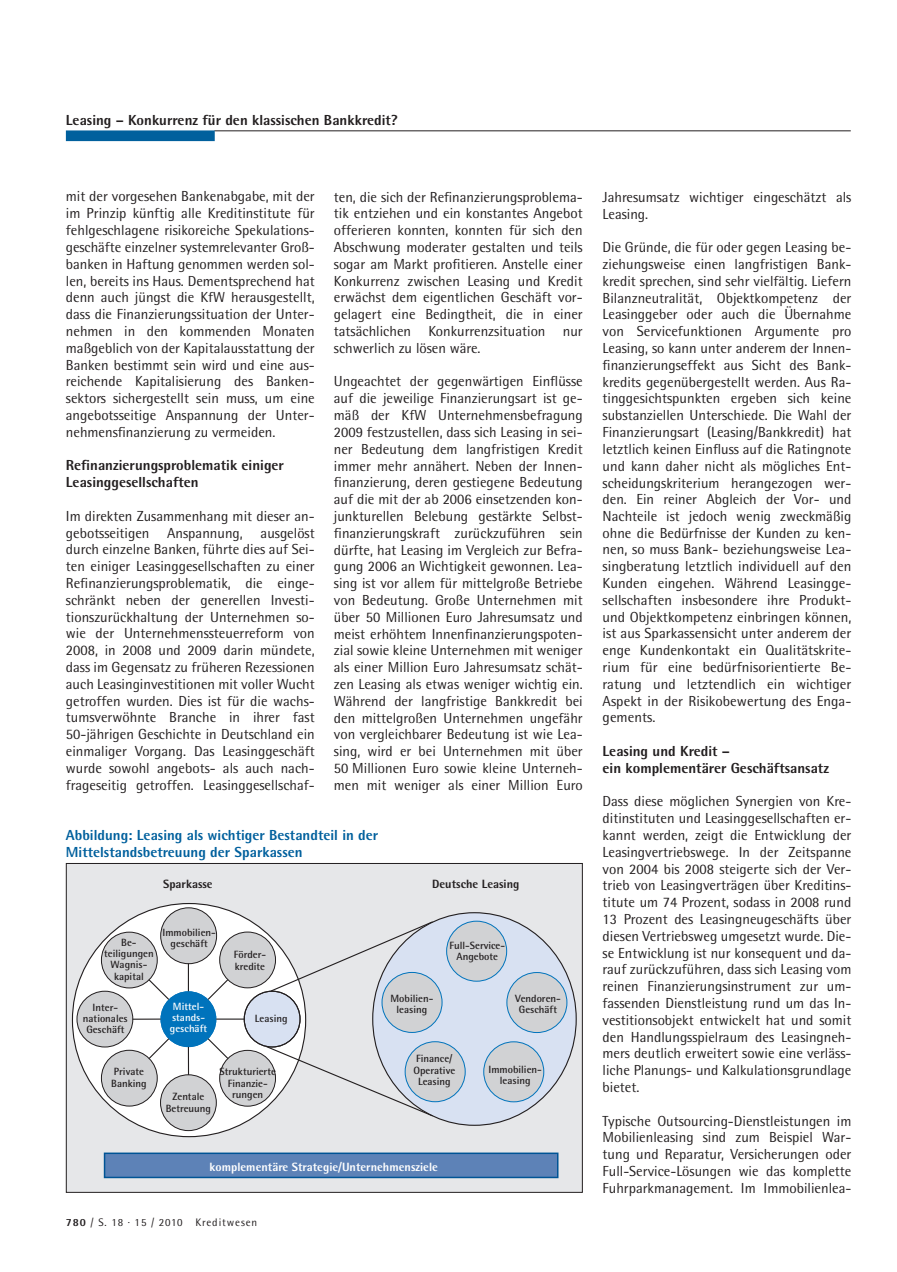
<style>
.page{position:relative;width:897px;height:1272px;background:#fff}
.page>*{position:absolute;margin:0;border:0;box-sizing:border-box;transform-origin:0 0}
.t1{font:14.55px/16.8px "Rotis Semi Sans";color:#231f20;text-align:justify}
.t2{font:800 14.55px/16.8px "Rotis Semi Sans";color:#231f20}
.t3{font:800 14.55px/16.8px "Rotis Semi Sans";color:#00609d}
.t4{font:800 12px "Rotis Semi Sans";color:#fff}
.t5{font:800 12px "Rotis Semi Sans";color:#231f20}
.t6{font:10.95px "Rotis Semi Sans";letter-spacing:.08em;color:#231f20}
.t7{font:700 10.5px/11.2px "Rotis Semi Sans";color:#231f20;text-align:center}
.t8{font:700 10.5px/11.2px "Rotis Semi Sans";color:#fff}
.s1{font-weight:800}
</style>
<div class="page">
<hr style="left:214px;top:130px;width:636px;height:1px;background:#231f20">
<div style="left:66px;top:130px;width:149px;height:11px;background:#00609d;border:2px solid #00609d"></div>
<div style="left:66px;top:863px;width:516px;height:329px;background:#e6e7e9"></div>
<div style="left:72px;top:903px;width:234px;height:234px;background:#fff;border-radius:50%"></div>
<div style="left:373px;top:913px;width:203px;height:212px;background:#d8e1f2;border-radius:50%"></div>
<div style="left:446px;top:921px;width:60px;height:60px;background:#d1d2d4;border-radius:50%"></div>
<div style="left:446px;top:921px;width:61px;height:61px;border:1px solid #0073bc;border-radius:50%"></div>
<div style="left:405px;top:1042px;width:60px;height:60px;background:#d1d2d4;border-radius:50%"></div>
<div style="left:405px;top:1041px;width:60px;height:61px;border:1px solid #0073bc;border-radius:50%"></div>
<div style="left:507px;top:972px;width:60px;height:60px;background:#d1d2d4;border-radius:50%"></div>
<div style="left:506px;top:972px;width:61px;height:61px;border:1px solid #0073bc;border-radius:50%"></div>
<div style="left:484px;top:1042px;width:60px;height:60px;background:#d1d2d4;border-radius:50%"></div>
<div style="left:483px;top:1041px;width:61px;height:61px;border:1px solid #0073bc;border-radius:50%"></div>
<div style="left:382px;top:972px;width:60px;height:60px;background:#d1d2d4;border-radius:50%"></div>
<div style="left:382px;top:972px;width:60px;height:61px;border:1px solid #0073bc;border-radius:50%"></div>
<div style="left:101px;top:932px;width:57px;height:56px;background:#d1d2d4;border:1px solid #231f20;border-radius:50%"></div>
<div style="left:77px;top:991px;width:56px;height:56px;background:#d1d2d4;border:1px solid #231f20;border-radius:50%"></div>
<div style="left:101px;top:1050px;width:57px;height:56px;background:#d1d2d4;border:1px solid #231f20;border-radius:50%"></div>
<div style="left:160px;top:1074px;width:57px;height:57px;background:#d1d2d4;border:1px solid #231f20;border-radius:50%"></div>
<div style="left:219px;top:1050px;width:57px;height:56px;background:#d1d2d4;border:1px solid #231f20;border-radius:50%"></div>
<div style="left:244px;top:991px;width:56px;height:56px;background:#d8e1f2;border-radius:50%"></div>
<div style="left:219px;top:932px;width:57px;height:56px;background:#d1d2d4;border:1px solid #231f20;border-radius:50%"></div>
<div style="left:160px;top:907px;width:57px;height:57px;background:#d1d2d4;border:1px solid #231f20;border-radius:50%"></div>
<div style="left:160px;top:991px;width:56px;height:56px;background:#0073bc;border-radius:50%"></div>
<svg style="left:147px;top:978px;width:23px;height:23px"></svg>
<hr style="left:133px;top:1018px;width:28px;height:2px;background:#231f20">
<svg style="left:147px;top:1037px;width:23px;height:23px"></svg>
<svg style="left:188px;top:1047px;width:1px;height:28px"></svg>
<svg style="left:206px;top:1037px;width:23px;height:23px"></svg>
<hr style="left:216px;top:1018px;width:28px;height:2px;background:#231f20">
<div style="left:244px;top:991px;width:57px;height:57px;border:1px solid #231f20;border-radius:50%"></div>
<svg style="left:206px;top:978px;width:23px;height:23px"></svg>
<svg style="left:188px;top:963px;width:1px;height:28px"></svg>
<div style="left:104px;top:1152px;width:454px;height:26px;background:#5d82b7;border:2px solid #005495"></div>
<svg style="left:269px;top:921px;width:165px;height:72px"></svg>
<svg style="left:265px;top:1045px;width:169px;height:72px"></svg>
<p class="t2" style="left:66px;top:112px;width:333px">Leasing – Konkurrenz für den klassischen Bankkredit?</p>
<p class="t1" style="left:66px;top:188px;width:250px">mit der vorgesehen Bankenabgabe, mit der im Prinzip künftig alle Kreditinstitute für fehlgeschlagene risikoreiche Spekulations&shy;geschäfte einzelner systemrelevanter Groß&shy;banken in Haftung genommen werden sol&shy;len, bereits ins Haus. Dementsprechend hat denn auch jüngst die KfW herausgestellt, dass die Finanzierungssituation der Unter&shy;nehmen in den kommenden Monaten maßgeblich von der Kapitalausstattung der Banken bestimmt sein wird und eine aus&shy;reichende Kapitalisierung des Banken&shy;sektors sichergestellt sein muss, um eine angebotsseitige Anspannung der Unter&shy;nehmensfinanzierung zu vermeiden.</p>
<p class="t2" style="left:66px;top:457px;width:220px">Refinanzierungsproblematik einiger<br>Leasinggesellschaften</p>
<p class="t1" style="left:66px;top:507px;width:250px">Im direkten Zusammenhang mit dieser an&shy;gebotsseitigen Anspannung, ausgelöst durch einzelne Banken, führte dies auf Sei&shy;ten einiger Leasinggesellschaften zu einer Refinanzierungsproblematik, die einge&shy;schränkt neben der generellen Investi&shy;tionszurückhaltung der Unternehmen so&shy;wie der Unternehmenssteuerreform von 2008, in 2008 und 2009 darin mündete, dass im Gegensatz zu früheren Rezessionen auch Leasinginvestitionen mit voller Wucht getroffen wurden. Dies ist für die wachs&shy;tumsverwöhnte Branche in ihrer fast 50-jährigen Geschichte in Deutschland ein einmaliger Vorgang. Das Leasinggeschäft wurde sowohl angebots- als auch nach&shy;frageseitig getroffen. Leasinggesellschaf-</p>
<p class="t1" style="left:334px;top:188px;width:250px">ten, die sich der Refinanzierungsproblema&shy;tik entziehen und ein konstantes Angebot offerieren konnten, konnten für sich den Abschwung moderater gestalten und teils sogar am Markt profitieren. Anstelle einer Konkurrenz zwischen Leasing und Kredit erwächst dem eigentlichen Geschäft vor&shy;gelagert eine Bedingtheit, die in einer tatsächlichen Konkurrenzsituation nur schwerlich zu lösen wäre.</p>
<p class="t1" style="left:334px;top:373px;width:250px">Ungeachtet der gegenwärtigen Einflüsse auf die jeweilige Finanzierungsart ist ge&shy;mäß der KfW Unternehmensbefragung 2009 festzustellen, dass sich Leasing in sei&shy;ner Bedeutung dem langfristigen Kredit immer mehr annähert. Neben der Innen&shy;finanzierung, deren gestiegene Bedeutung auf die mit der ab 2006 einsetzenden kon&shy;junkturellen Belebung gestärkte Selbst&shy;finanzierungskraft zurückzuführen sein dürfte, hat Leasing im Vergleich zur Befra&shy;gung 2006 an Wichtigkeit gewonnen. Lea&shy;sing ist vor allem für mittelgroße Betriebe von Bedeutung. Große Unternehmen mit über 50 Millionen Euro Jahresumsatz und meist erhöhtem Innenfinanzierungspoten&shy;zial sowie kleine Unternehmen mit weniger als einer Million Euro Jahresumsatz schät&shy;zen Leasing als etwas weniger wichtig ein.<br>Während der langfristige Bankkredit bei den mittelgroßen Unternehmen ungefähr von vergleichbarer Bedeutung ist wie Lea&shy;sing, wird er bei Unternehmen mit über 50 Millionen Euro sowie kleine Unterneh&shy;men mit weniger als einer Million Euro</p>
<p class="t3" style="left:66px;top:826px;width:314px">Abbildung: Leasing als wichtiger Bestandteil in der<br>Mittelstandsbetreuung der Sparkassen</p>
<p class="t5" style="left:163px;top:876px;width:51px">Sparkasse</p>
<p class="t5" style="left:432px;top:876px;width:89px">Deutsche Leasing</p>
<p class="t7" style="left:104px;top:936px;width:51px">Be&shy;teiligungen<br>Wagnis&shy;kapital</p>
<p class="t7" style="left:83px;top:1001px;width:46px">Inter&shy;nationales<br>Geschäft</p>
<p class="t7" style="left:111px;top:1066px;width:37px;text-align:left">Private<br>Banking</p>
<p class="t7" style="left:162px;top:927px;width:55px">Immobilien&shy;geschäft</p>
<p class="t8" style="left:170px;top:1000px;width:39px">Mittel&shy;stands&shy;geschäft</p>
<p class="t7" style="left:234px;top:949px;width:34px;text-align:left">Förder&shy;kredite</p>
<p class="t7" style="left:255px;top:1012px;width:34px">Leasing</p>
<p class="t7" style="left:166px;top:1091px;width:47px">Zentale<br>Betreuung</p>
<p class="t7" style="left:220px;top:1066px;width:58px">Strukturierte<br>Finanzie&shy;rungen</p>
<p class="t7" style="left:449px;top:940px;width:57px">Full-Service-<br>Angebote</p>
<p class="t7" style="left:390px;top:992px;width:44px">Mobilien&shy;leasing</p>
<p class="t7" style="left:413px;top:1053px;width:43px">Finance/<br>Operative<br>Leasing</p>
<p class="t7" style="left:515px;top:992px;width:47px">Vendoren-<br>Geschäft</p>
<p class="t7" style="left:488px;top:1063px;width:55px">Immobilien&shy;leasing</p>
<p class="t4" style="left:210px;top:1159px;width:230px">komplementäre Strategie/Unternehmensziele</p>
<p class="t6" style="left:66px;top:1216px;width:193px"><span class="s1">780</span> / S. 18 · 15 / 2010 Kreditwesen</p>
<p class="t1" style="left:602px;top:188px;width:250px">Jahresumsatz wichtiger eingeschätzt als<br>Leasing.</p>
<p class="t1" style="left:602px;top:239px;width:250px">Die Gründe, die für oder gegen Leasing be&shy;ziehungsweise einen langfristigen Bank&shy;kredit sprechen, sind sehr vielfältig. Liefern Bilanzneutralität, Objektkompetenz der Leasinggeber oder auch die Übernahme von Servicefunktionen Argumente pro Leasing, so kann unter anderem der Innen&shy;finanzierungseffekt aus Sicht des Bank&shy;kredits gegenübergestellt werden. Aus Ra&shy;tinggesichtspunkten ergeben sich keine substanziellen Unterschiede. Die Wahl der Finanzierungsart (Leasing/Bankkredit) hat letztlich keinen Einfluss auf die Ratingnote und kann daher nicht als mögliches Ent&shy;scheidungskriterium herangezogen wer&shy;den. Ein reiner Abgleich der Vor- und Nachteile ist jedoch wenig zweckmäßig ohne die Bedürfnisse der Kunden zu ken&shy;nen, so muss Bank- beziehungsweise Lea&shy;singberatung letztlich individuell auf den Kunden eingehen. Während Leasingge&shy;sellschaften insbesondere ihre Produkt&shy;und Objektkompetenz einbringen können, ist aus Sparkassensicht unter anderem der enge Kundenkontakt ein Qualitätskrite&shy;rium für eine bedürfnisorientierte Be&shy;ratung und letztendlich ein wichtiger Aspekt in der Risikobewertung des Enga&shy;gements.</p>
<p class="t2" style="left:602px;top:742px;width:228px">Leasing und Kredit –<br>ein komplementärer Geschäftsansatz</p>
<p class="t1" style="left:602px;top:793px;width:250px">Dass diese möglichen Synergien von Kre&shy;ditinstituten und Leasinggesellschaften er&shy;kannt werden, zeigt die Entwicklung der Leasingvertriebswege. In der Zeitspanne von 2004 bis 2008 steigerte sich der Ver&shy;trieb von Leasingverträgen über Kreditins&shy;titute um 74 Prozent, sodass in 2008 rund 13 Prozent des Leasingneugeschäfts über diesen Vertriebsweg umgesetzt wurde. Die&shy;se Entwicklung ist nur konsequent und da&shy;rauf zurückzuführen, dass sich Leasing vom reinen Finanzierungsinstrument zur um&shy;fassenden Dienstleistung rund um das In&shy;vestitionsobjekt entwickelt hat und somit den Handlungsspielraum des Leasingneh&shy;mers deutlich erweitert sowie eine verläss&shy;liche Planungs- und Kalkulationsgrundlage bietet.</p>
<p class="t1" style="left:602px;top:1112px;width:250px">Typische Outsourcing-Dienstleistungen im Mobilienleasing sind zum Beispiel War&shy;tung und Reparatur, Versicherungen oder Full-Service-Lösungen wie das komplette Fuhrparkmanagement. Im Immobilienlea-</p>
</div>
